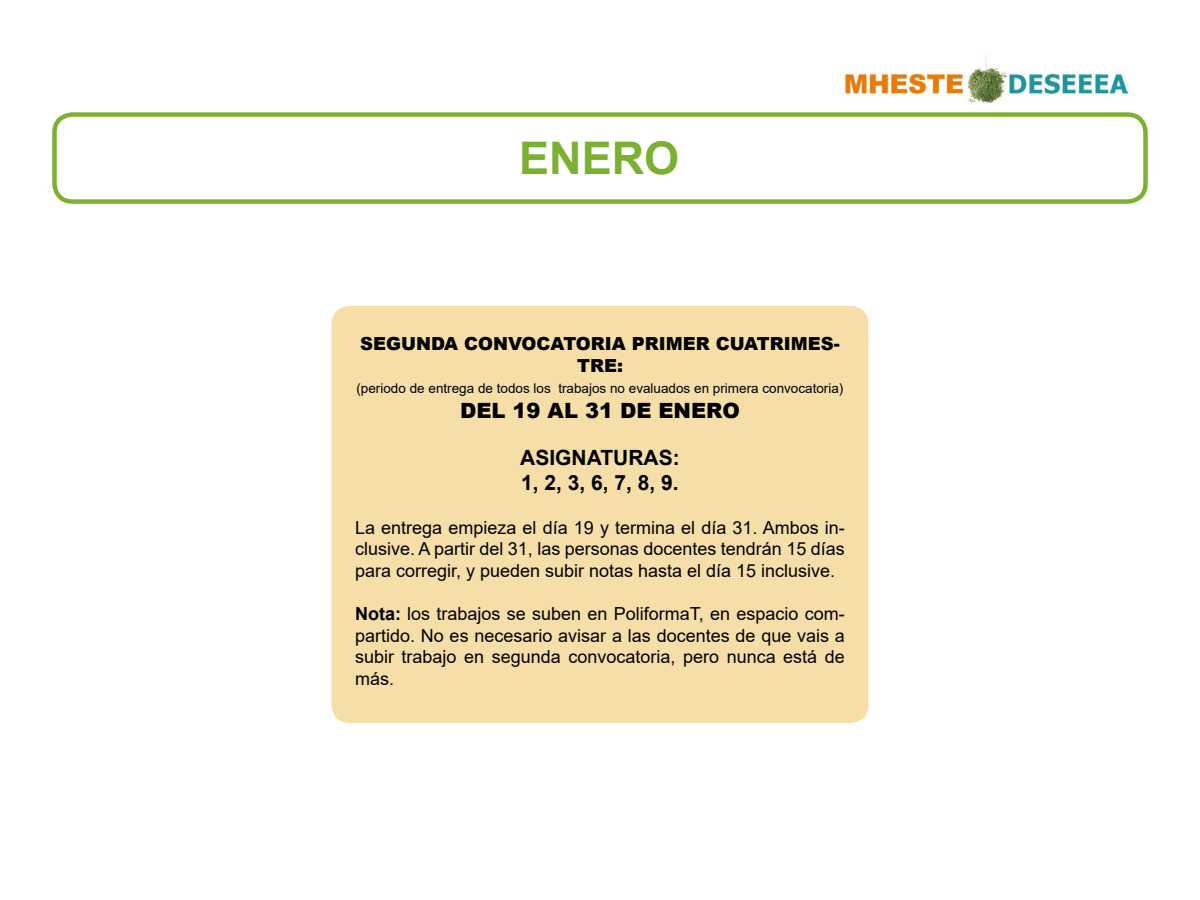
<style>
.page{position:relative;width:1200px;height:900px;background:#fff}
.page>*{position:absolute;margin:0;border:0;box-sizing:border-box;transform-origin:0 0}
.t1{font:700 45px "Arial";color:#7bb030}
.t2{font:700 21px/25.2px "Arial";color:#000}
.t3{font:900 21px "Arial";color:#000}
.t4{font:18px/21.6px "Arial";color:#000;text-align:justify}
.t5{font:900 18px/21.6px "Arial";color:#000;text-align:center}
.t6{font:13.5px "Arial";color:#000}
.s1{font-weight:700}
</style>
<div class="page">
<img style="left:844px;top:57px;width:285px;height:46px">
<div style="left:332px;top:306px;width:536px;height:417px;background:#f6dea9;border-radius:18px"></div>
<div style="left:52px;top:112px;width:1096px;height:92px;border:4px solid #7cb130;border-radius:18px"></div>
<h1 class="t1" style="left:519px;top:127px;width:162px">ENERO</h1>
<p class="t5" style="left:360px;top:332px;width:481px">SEGUNDA CONVOCATORIA PRIMER CUATRIMES-<br>TRE:</p>
<p class="t6" style="left:356px;top:379px;width:488px">(periodo de entrega de todos los trabajos no evaluados en primera convocatoria)</p>
<p class="t3" style="left:460px;top:396px;width:281px">DEL 19 AL 31 DE ENERO</p>
<p class="t2" style="left:520px;top:445px;width:161px">ASIGNATURAS:<br>1, 2, 3, 6, 7, 8, 9.</p>
<p class="t4" style="left:355px;top:516px;width:491px">La entrega empieza el día 19 y termina el día 31. Ambos in&shy;clusive. A partir del 31, las personas docentes tendrán 15 días para corregir, y pueden subir notas hasta el día 15 inclusive.</p>
<p class="t4" style="left:355px;top:603px;width:491px"><span class="s1">Nota:</span> los trabajos se suben en PoliformaT, en espacio com&shy;partido. No es necesario avisar a las docentes de que vais a subir trabajo en segunda convocatoria, pero nunca está de más.</p>
</div>
